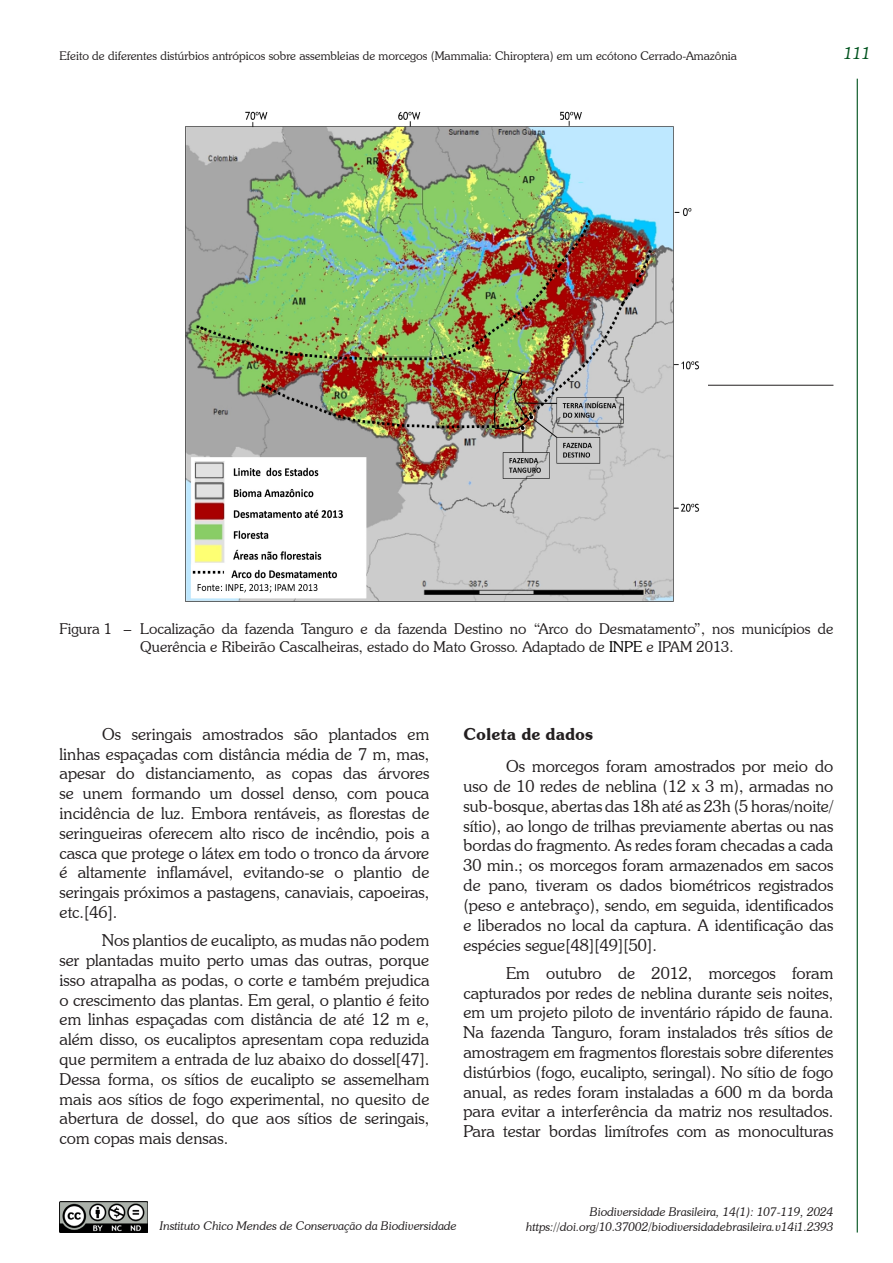
<style>
.page{position:relative;width:893px;height:1263px;background:#fff}
.page>*{position:absolute;margin:0;border:0;box-sizing:border-box;transform-origin:0 0}
.texto{font:300 16.5px/19.8px "Souvenir IT Cby BT";color:#231f20;text-align:justify}
.titulo_2{font:600 16.5px "Souvenir IT Cby BT";color:#231f20}
.t1{font:italic 300 16.5px "Souvenir IT Cby BT";color:#00531e}
.figura{font:300 15px/18px "Souvenir IT Cby BT";color:#231f20}
.t2{font:italic 300 12px/14.4px "Souvenir IT Cby BT";color:#231f20;text-align:right}
.t3{font:300 12px "Souvenir IT Cby BT";color:#231f20}
.s1{color:#000}
</style>
<div class="page">
<hr style="left:857px;top:79px;width:1px;height:1153px;background:#00531e">
<img style="left:60px;top:1201px;width:88px;height:31px">
<hr style="left:463px;top:385px;width:370px;height:1px;background:#231f20">
<img style="left:186px;top:111px;width:521px;height:490px">
<p class="t3" style="left:60px;top:49px;width:679px">Efeito de diferentes distúrbios antrópicos sobre assembleias de morcegos (Mammalia: Chiroptera) em um ecótono Cerrado-Amazônia</p>
<p class="t1" style="left:844px;top:43px;width:29px">111</p>
<p class="figura" style="left:140px;top:620px;width:695px;text-indent:-81px">Figura 1 – Localização da fazenda Tanguro e da fazenda Destino no “Arco do Desmatamento”, nos municípios de<br>Querência e Ribeirão Cascalheiras, estado do Mato Grosso. Adaptado de <span class="s1">INPE</span> e IPAM 2013.</p>
<p class="texto" style="left:60px;top:724px;width:371px;text-indent:43px">Os seringais amostrados são plantados em linhas espaçadas com distância média de 7 m, mas, apesar do distanciamento, as copas das árvores se unem formando um dossel denso, com pouca incidência de luz. Embora rentáveis, as florestas de seringueiras oferecem alto risco de incêndio, pois a casca que protege o látex em todo o tronco da árvore é altamente inflamável, evitando-se o plantio de seringais próximos a pastagens, canaviais, capoeiras, etc.[46].</p>
<p class="texto" style="left:60px;top:930px;width:371px;text-indent:43px">Nos plantios de eucalipto, as mudas não podem ser plantadas muito perto umas das outras, porque isso atrapalha as podas, o corte e também prejudica o crescimento das plantas. Em geral, o plantio é feito em linhas espaçadas com distância de até 12 m e, além disso, os eucaliptos apresentam copa reduzida que permitem a entrada de luz abaixo do dossel[47].<br>Dessa forma, os sítios de eucalipto se assemelham mais aos sítios de fogo experimental, no quesito de abertura de dossel, do que aos sítios de seringais, com copas mais densas.</p>
<p class="titulo_2" style="left:463px;top:723px;width:131px">Coleta de dados</p>
<p class="texto" style="left:463px;top:756px;width:371px;text-indent:43px">Os morcegos foram amostrados por meio do uso de 10 redes de neblina (12 x 3 m), armadas no sub-bosque, abertas das 18h até as 23h (5 horas/noite/ sítio), ao longo de trilhas previamente abertas ou nas bordas do fragmento. As redes foram checadas a cada 30 min.; os morcegos foram armazenados em sacos de pano, tiveram os dados biométricos registrados (peso e antebraço), sendo, em seguida, identificados e liberados no local da captura. A identificação das espécies segue[48][49][50].</p>
<p class="texto" style="left:463px;top:963px;width:371px;text-indent:43px">Em outubro de 2012, morcegos foram capturados por redes de neblina durante seis noites, em um projeto piloto de inventário rápido de fauna.<br>Na fazenda Tanguro, foram instalados três sítios de amostragem em fragmentos florestais sobre diferentes distúrbios (fogo, eucalipto, seringal). No sítio de fogo anual, as redes foram instaladas a 600 m da borda para evitar a interferência da matriz nos resultados.<br>Para testar bordas limítrofes com as monoculturas</p>
<p class="t2" style="left:160px;top:1218px;width:298px">Instituto Chico Mendes de Conservação da Biodiversidade</p>
<p class="t2" style="left:526px;top:1204px;width:309px">Biodiversidade Brasileira, 14(1): 107-119, 2024 https://doi.org/10.37002/biodiversidadebrasileira.v14i1.2393</p>
</div>
